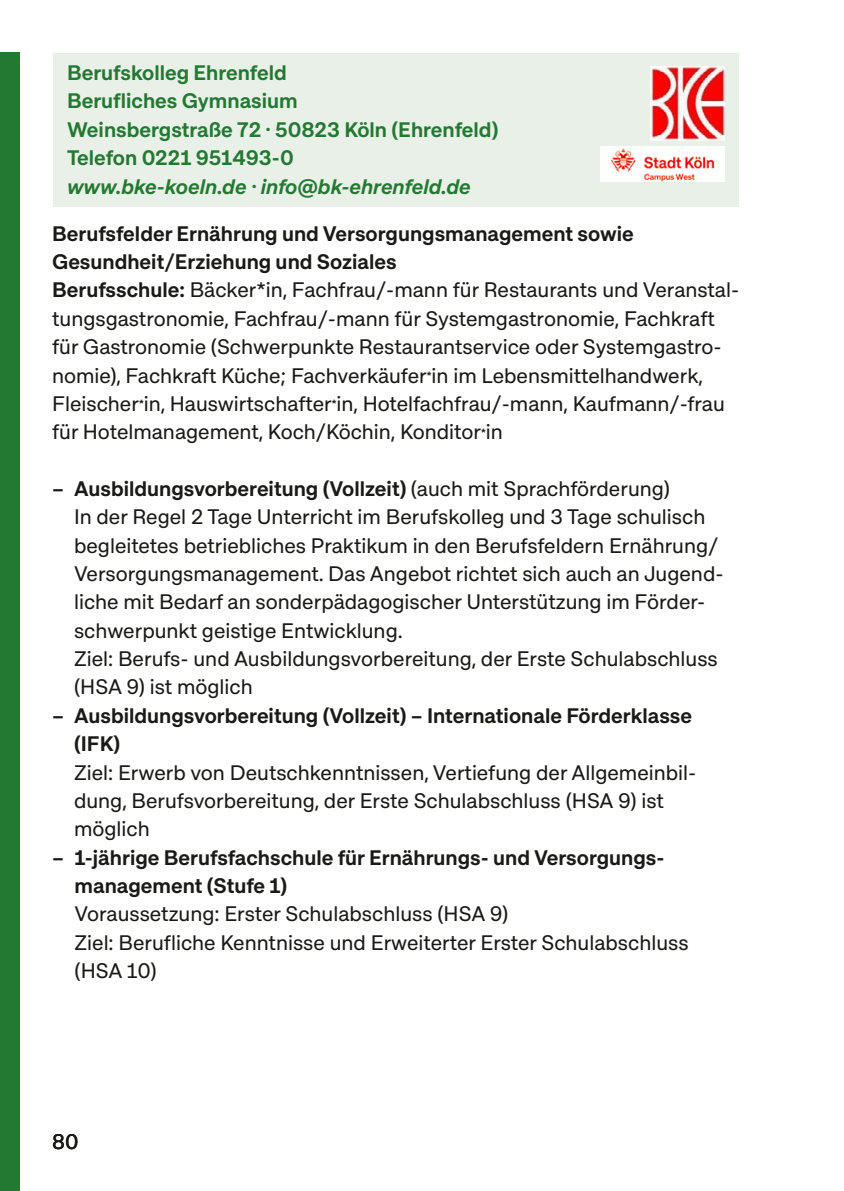
<style>
.page{position:relative;width:844px;height:1191px;background:#fff}
.page>*{position:absolute;margin:0;border:0;box-sizing:border-box;transform-origin:0 0}
.Fließtext{font:21px/28.3px "Approach Koeln";color:#1a1a18}
.Berufskolleg_Grün{font:600 21px/28.3px "Approach Koeln";color:#247932}
.Fließtext-2{font:600 21px/28.3px "Approach Koeln";color:#1a1a18}
.s1{font-style:italic}
.s2{font-weight:600}
</style>
<div class="page">
<div style="left:0;top:53px;width:20px;height:1138px;background:#247932"></div>
<div style="left:53px;top:53px;width:685px;height:153px;background:#e9f0e8"></div>
<img style="left:650px;top:67px;width:74px;height:73px">
<img style="left:600px;top:147px;width:124px;height:35px">
<p class="Berufskolleg_Grün" style="left:67px;top:58px;width:433px">Berufskolleg Ehrenfeld<br>Berufliches Gymnasium<br>Weinsbergstraße 72 · 50823 Köln (Ehrenfeld)<br>Telefon 0221 951493-0<br><span class="s1">www.bke-koeln.de · info@bk-ehrenfeld.de</span></p>
<p class="Fließtext-2" style="left:52px;top:219px;width:583px">Berufsfelder Ernährung und Versorgungsmanagement sowie<br>Gesundheit/Erziehung und Soziales</p>
<p class="Fließtext" style="left:52px;top:275px;width:688px"><span class="s2">Berufsschule:</span> Bäcker*in, Fachfrau/-mann für Restaurants und Veranstal&shy;tungsgastronomie, Fachfrau/-mann für Systemgastronomie, Fachkraft für Gastronomie (Schwerpunkte Restaurantservice oder Systemgastro&shy;nomie), Fachkraft Küche; Fachverkäufer<sup>*</sup>in im Lebensmittelhandwerk, Fleischer<sup>*</sup>in, Hauswirtschafter<sup>*</sup>in, Hotelfachfrau/-mann, Kaufmann/-frau für Hotelmanagement, Koch/Köchin, Konditor<sup>*</sup>in</p>
<p class="Fließtext" style="left:74px;top:474px;width:651px;text-indent:-22px"><span class="s2">– Ausbildungsvorbereitung (Vollzeit)</span> (auch mit Sprachförderung)<br>In der Regel 2 Tage Unterricht im Berufskolleg und 3 Tage schulisch begleitetes betriebliches Praktikum in den Berufsfeldern Ernährung/ Versorgungsmanagement. Das Angebot richtet sich auch an Jugend&shy;liche mit Bedarf an sonderpädagogischer Unterstützung im Förder&shy;schwerpunkt geistige Entwicklung.<br>Ziel: Berufs- und Ausbildungsvorbereitung, der Erste Schulabschluss (HSA 9) ist möglich</p>
<p class="Fließtext" style="left:74px;top:700px;width:623px;text-indent:-22px"><span class="s2">– Ausbildungsvorbereitung (Vollzeit) – Internationale Förderklasse (IFK)<br></span>Ziel: Erwerb von Deutschkenntnissen, Vertiefung der Allgemeinbil&shy;dung, Berufsvorbereitung, der Erste Schulabschluss (HSA 9) ist möglich</p>
<p class="Fließtext" style="left:75px;top:842px;width:615px;text-indent:-22px"><span class="s2">– 1-jährige Berufsfachschule für Ernährungs- und Versorgungs&shy;management (Stufe 1)<br></span>Voraussetzung: Erster Schulabschluss (HSA 9)<br>Ziel: Berufliche Kenntnisse und Erweiterter Erster Schulabschluss (HSA 10)</p>
<p class="Fließtext" style="left:52px;top:1126px;width:28px">80</p>
</div>
